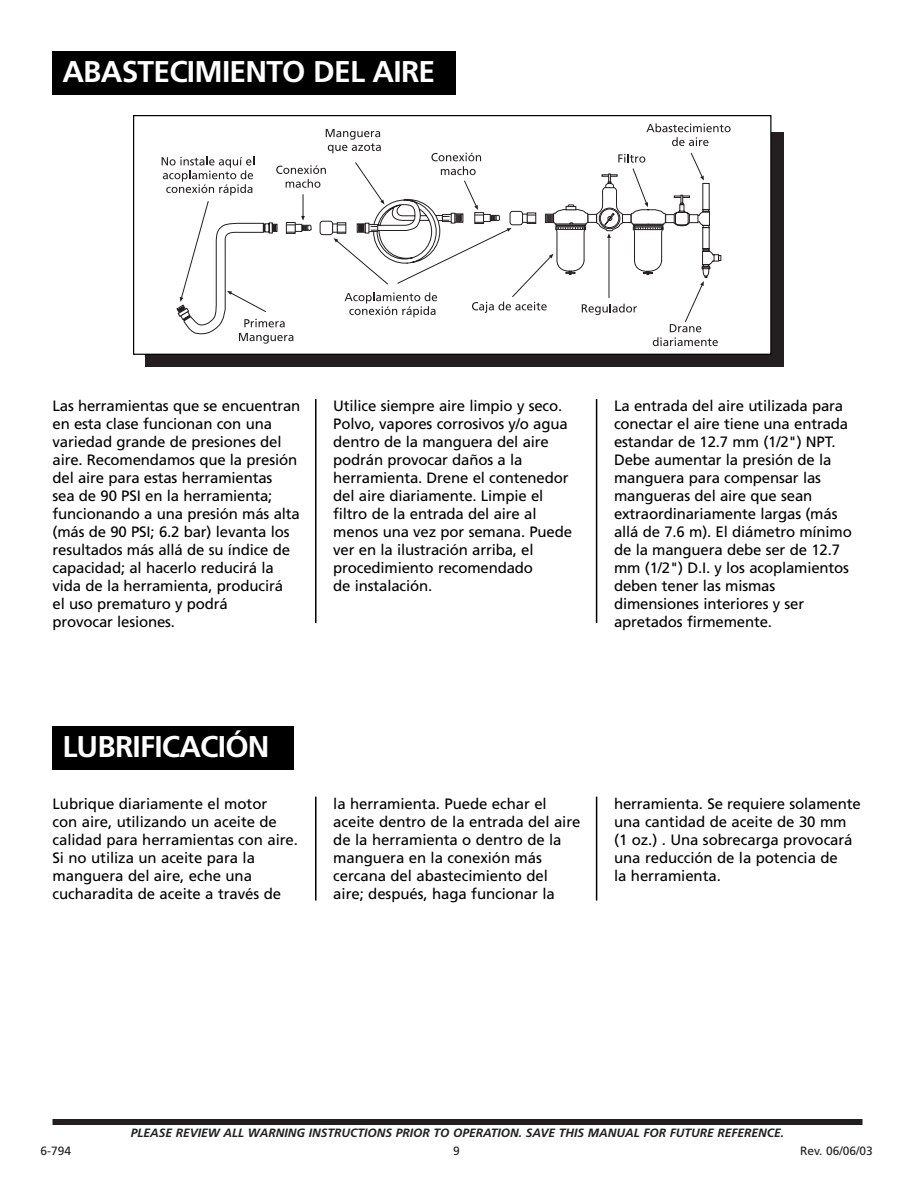
<style>
.page{position:relative;width:918px;height:1188px;background:#fff}
.page>*{position:absolute;margin:0;border:0;box-sizing:border-box;transform-origin:0 0}
.t1{font:700 30px "Frutiger";letter-spacing:-.025em;color:#fff}
.t2{font:15px/18px "Frutiger";letter-spacing:-.01em;color:#000}
.t3{font:italic 700 12px "Frutiger";color:#231f20}
.t4{font:12px "Frutiger";color:#231f20}
</style>
<div class="page">
<div style="left:52px;top:1119px;width:810px;height:6px;background:#231f20"></div>
<div style="left:145px;top:132px;width:639px;height:235px;background:#231f20"></div>
<div style="left:134px;top:116px;width:636px;height:238px;background:#fff"></div>
<svg style="left:162px;top:123px;width:569px;height:223px"></svg>
<div style="left:133px;top:115px;width:638px;height:240px;border:1px solid #000"></div>
<div style="left:53px;top:51px;width:403px;height:43px;background:#000"></div>
<div style="left:52px;top:726px;width:242px;height:43px;background:#000"></div>
<hr style="left:315px;top:399px;width:2px;height:224px;background:#000">
<hr style="left:596px;top:399px;width:1px;height:224px;background:#000">
<hr style="left:315px;top:797px;width:2px;height:104px;background:#000">
<hr style="left:596px;top:797px;width:1px;height:104px;background:#000">
<p class="t1" style="left:62px;top:60px;width:374px">ABASTECIMIENTO DEL AIRE</p>
<p class="t2" style="left:53px;top:398px;width:249px">Las herramientas que se encuentran en esta clase funcionan con una variedad grande de presiones del aire. Recomendamos que la presión del aire para estas herramientas<br>sea de 90 PSI en la herramienta; funcionando a una presión más alta (más de 90 PSI; 6.2 bar) levanta los resultados más allá de su índice de capacidad; al hacerlo reducirá la vida de la herramienta, producirá<br>el uso prematuro y podrá<br>provocar lesiones.</p>
<p class="t2" style="left:333px;top:398px;width:240px">Utilice siempre aire limpio y seco.<br>Polvo, vapores corrosivos y/o agua dentro de la manguera del aire podrán provocar daños a la herramienta. Drene el contenedor del aire diariamente. Limpie el filtro de la entrada del aire al menos una vez por semana. Puede ver en la ilustración arriba, el procedimiento recomendado<br>de instalación.</p>
<p class="t2" style="left:614px;top:398px;width:239px">La entrada del aire utilizada para conectar el aire tiene una entrada estandar de 12.7 mm (1/2") NPT.<br>Debe aumentar la presión de la manguera para compensar las mangueras del aire que sean extraordinariamente largas (más allá de 7.6 m). El diámetro mínimo de la manguera debe ser de 12.7 mm (1/2") D.I. y los acoplamientos deben tener las mismas dimensiones interiores y ser apretados firmemente.</p>
<p class="t1" style="left:62px;top:735px;width:209px">LUBRIFICACIÓN</p>
<p class="t2" style="left:53px;top:796px;width:247px">Lubrique diariamente el motor<br>con aire, utilizando un aceite de calidad para herramientas con aire.<br>Si no utiliza un aceite para la manguera del aire, eche una cucharadita de aceite a través de</p>
<p class="t2" style="left:333px;top:796px;width:249px">la herramienta. Puede echar el aceite dentro de la entrada del aire de la herramienta o dentro de la manguera en la conexión más cercana del abastecimiento del aire; después, haga funcionar la</p>
<p class="t2" style="left:614px;top:796px;width:248px">herramienta. Se requiere solamente una cantidad de aceite de 30 mm (1 oz.) . Una sobrecarga provocará una reducción de la potencia de<br>la herramienta.</p>
<p class="t3" style="left:131px;top:1128px;width:655px">PLEASE REVIEW ALL WARNING INSTRUCTIONS PRIOR TO OPERATION. SAVE THIS MANUAL FOR FUTURE REFERENCE.</p>
<p class="t4" style="left:40px;top:1146px;width:32px">6-794</p>
<p class="t4" style="left:453px;top:1146px;width:8px">9</p>
<p class="t4" style="left:800px;top:1146px;width:74px">Rev. 06/06/03</p>
</div>
